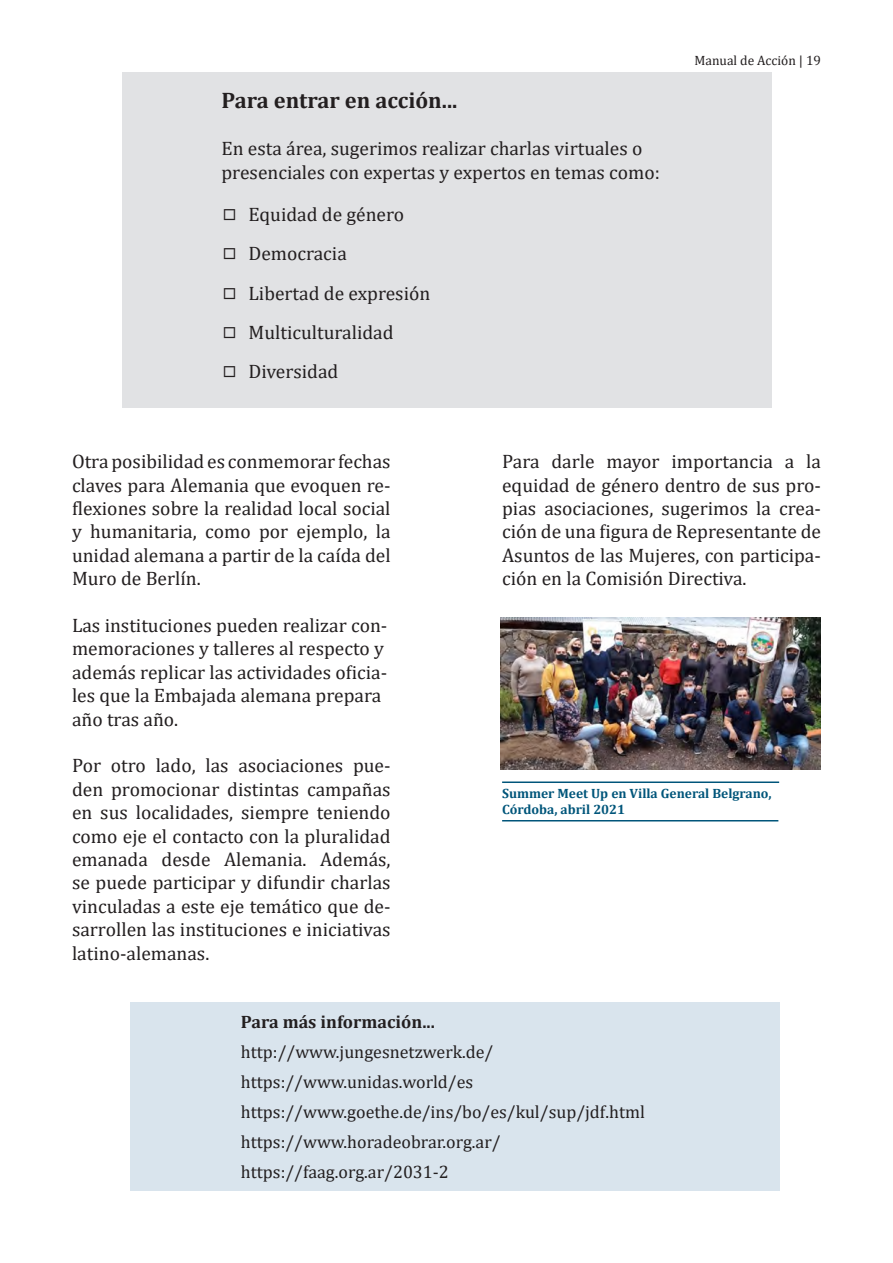
<style>
.page{position:relative;width:893px;height:1263px;background:#fff}
.page>*{position:absolute;margin:0;border:0;box-sizing:border-box;transform-origin:0 0}
.t1{font:700 22.5px "Cambria";color:#231f20}
.t2{font:19.5px/23.4px "Cambria";color:#231f20;text-align:justify}
.t3{font:18px/30px "Cambria";color:#231f20}
.t4{font:700 18px "Cambria";color:#231f20}
.t5{font:700 13.5px "Cambria";color:#00557a}
.t6{font:13.5px "Cambria";color:#231f20}
</style>
<div class="page">
<div style="left:130px;top:1002px;width:649px;height:189px;background:#d9e4ed"></div>
<img style="left:501px;top:617px;width:320px;height:152px">
<hr style="left:502px;top:820px;width:276px;height:1px;background:#00557a">
<hr style="left:502px;top:781px;width:277px;height:2px;background:#00557a">
<div style="left:122px;top:72px;width:649px;height:335px;background:#e1e2e4"></div>
<p class="t1" style="left:221px;top:85px;width:237px">Para entrar en acción...</p>
<p class="t2" style="left:221px;top:137px;width:422px">En esta área, sugerimos realizar charlas virtuales o</p>
<p class="t2" style="left:221px;top:160px;width:440px">presenciales con expertas y expertos en temas como:</p>
<p class="t2" style="left:221px;top:203px;width:184px">◻ Equidad de género</p>
<p class="t2" style="left:221px;top:242px;width:127px">◻ Democracia</p>
<p class="t2" style="left:221px;top:281px;width:210px">◻ Libertad de expresión</p>
<p class="t2" style="left:221px;top:320px;width:174px">◻ Multiculturalidad</p>
<p class="t2" style="left:221px;top:359px;width:118px">◻ Diversidad</p>
<p class="t6" style="left:694px;top:52px;width:128px">Manual de Acción | 19</p>
<p class="t2" style="left:72px;top:450px;width:320px">Otra posibilidad es conmemorar fechas claves para Alemania que evoquen re&shy;flexiones sobre la realidad local social y humanitaria, como por ejemplo, la unidad alemana a partir de la caída del Muro de Berlín.</p>
<p class="t2" style="left:72px;top:613px;width:317px;text-align:left">Las instituciones pueden realizar con&shy;memoraciones y talleres al respecto y además replicar las actividades oficia&shy;les que la Embajada alemana prepara año tras año.</p>
<p class="t2" style="left:72px;top:754px;width:320px">Por otro lado, las asociaciones pue&shy;den promocionar distintas campañas en sus localidades, siempre teniendo como eje el contacto con la pluralidad emanada desde Alemania. Además, se puede participar y difundir charlas vinculadas a este eje temático que de&shy;sarrollen las instituciones e iniciativas latino-alemanas.</p>
<p class="t2" style="left:502px;top:450px;width:320px">Para darle mayor importancia a la equidad de género dentro de sus pro&shy;pias asociaciones, sugerimos la crea&shy;ción de una figura de Representante de Asuntos de las Mujeres, con participa&shy;ción en la Comisión Directiva.</p>
<p class="t5" style="left:502px;top:783px;width:271px">Summer Meet Up en Villa General Belgrano,</p>
<p class="t5" style="left:502px;top:800px;width:125px">Córdoba, abril 2021</p>
<p class="t4" style="left:241px;top:1009px;width:196px">Para más información...</p>
<p class="t3" style="left:241px;top:1036px;width:254px">http://www.jungesnetzwerk.de/</p>
<p class="t3" style="left:241px;top:1066px;width:234px">https://www.unidas.world/es</p>
<p class="t3" style="left:241px;top:1096px;width:406px">https://www.goethe.de/ins/bo/es/kul/sup/jdf.html https://www.horadeobrar.org.ar/</p>
<p class="t3" style="left:241px;top:1156px;width:209px">https://faag.org.ar/2031-2</p>
</div>
